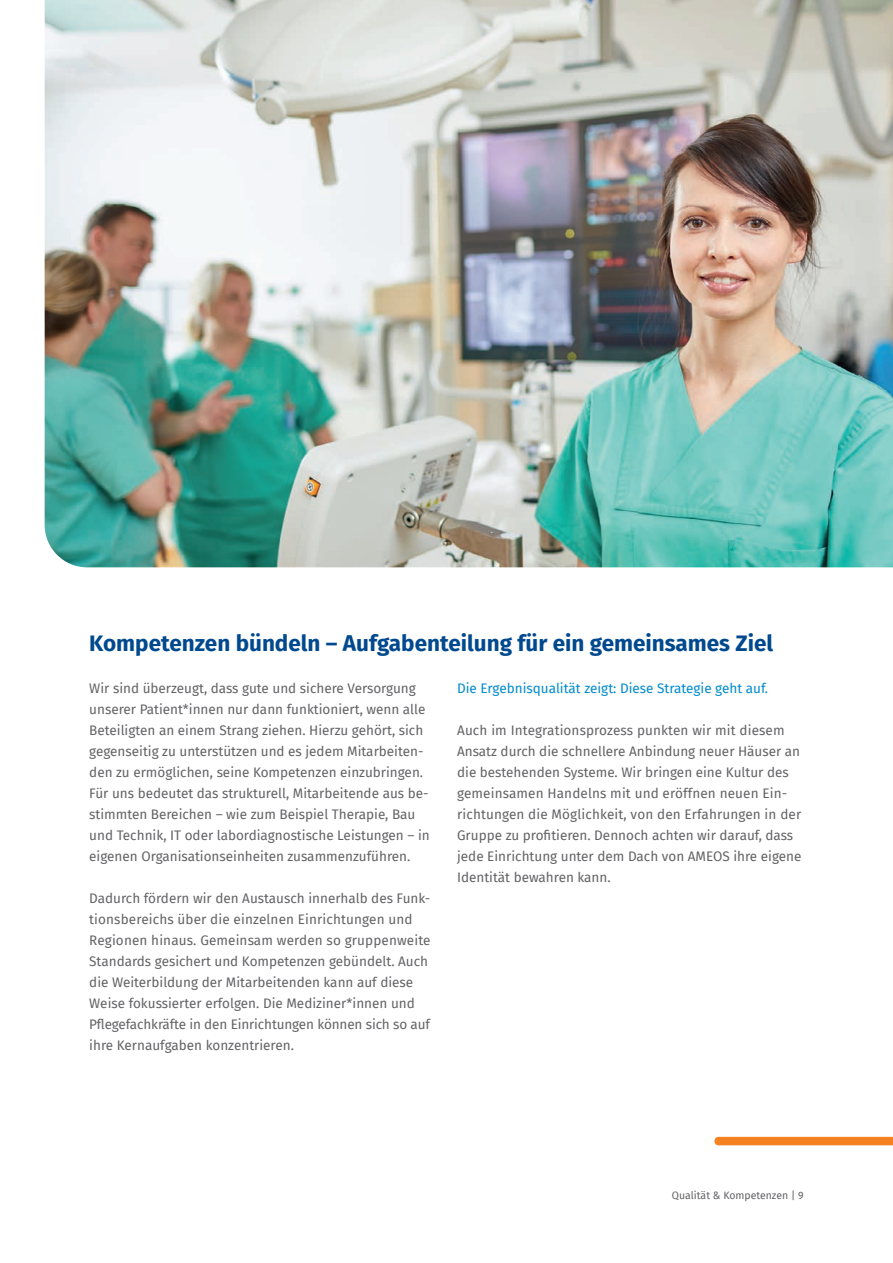
<style>
.page{position:relative;width:893px;height:1263px;background:#fff}
.page>*{position:absolute;margin:0;border:0;box-sizing:border-box;transform-origin:0 0}
.t1{font:700 22.5px "Fira Sans";color:#01498e}
.Copy{font:13.5px/21px "Fira Sans";color:#636366}
.Copy-2{font:13.5px "Fira Sans";color:#008bcc}
.Paginierung{font:10.5px "Fira Sans";color:#636366}
</style>
<div class="page">
<svg style="left:714px;top:1137px;width:179px;height:8px"></svg>
<img style="left:45px;top:0;width:848px;height:567px">
<h2 class="t1" style="left:89px;top:624px;width:685px">Kompetenzen bündeln – Aufgabenteilung für ein gemeinsames Ziel</h2>
<p class="Copy" style="left:89px;top:678px;width:342px">Wir sind überzeugt, dass gute und sichere Versorgung unserer Patient*innen nur dann funktioniert, wenn alle Beteiligten an einem Strang ziehen. Hierzu gehört, sich gegenseitig zu unterstützen und es jedem Mitarbeiten&shy;den zu ermöglichen, seine Kompetenzen einzubringen.<br>Für uns bedeutet das strukturell, Mitarbeitende aus be&shy;stimmten Bereichen – wie zum Beispiel Therapie, Bau und Technik, IT oder labordiagnostische Leistungen – in eigenen Organisationseinheiten zusammenzuführen.</p>
<p class="Copy" style="left:89px;top:888px;width:343px">Dadurch fördern wir den Austausch innerhalb des Funk&shy;tionsbereichs über die einzelnen Einrichtungen und Regionen hinaus. Gemeinsam werden so gruppenweite Standards gesichert und Kompetenzen gebündelt. Auch die Weiterbildung der Mitarbeitenden kann auf diese Weise fokussierter erfolgen. Die Mediziner*innen und Pflegefachkräfte in den Einrichtungen können sich so auf ihre Kernaufgaben konzentrieren.</p>
<p class="Copy-2" style="left:457px;top:678px;width:312px">Die Ergebnisqualität zeigt: Diese Strategie geht auf.</p>
<p class="Copy" style="left:457px;top:720px;width:346px">Auch im Integrationsprozess punkten wir mit diesem Ansatz durch die schnellere Anbindung neuer Häuser an die bestehenden Systeme. Wir bringen eine Kultur des gemeinsamen Handelns mit und eröffnen neuen Ein&shy;richtungen die Möglichkeit, von den Erfahrungen in der Gruppe zu profitieren. Dennoch achten wir darauf, dass jede Einrichtung unter dem Dach von AMEOS ihre eigene Identität bewahren kann.</p>
<p class="Paginierung" style="left:672px;top:1187px;width:133px">Qualität &amp; Kompetenzen | 9</p>
</div>
